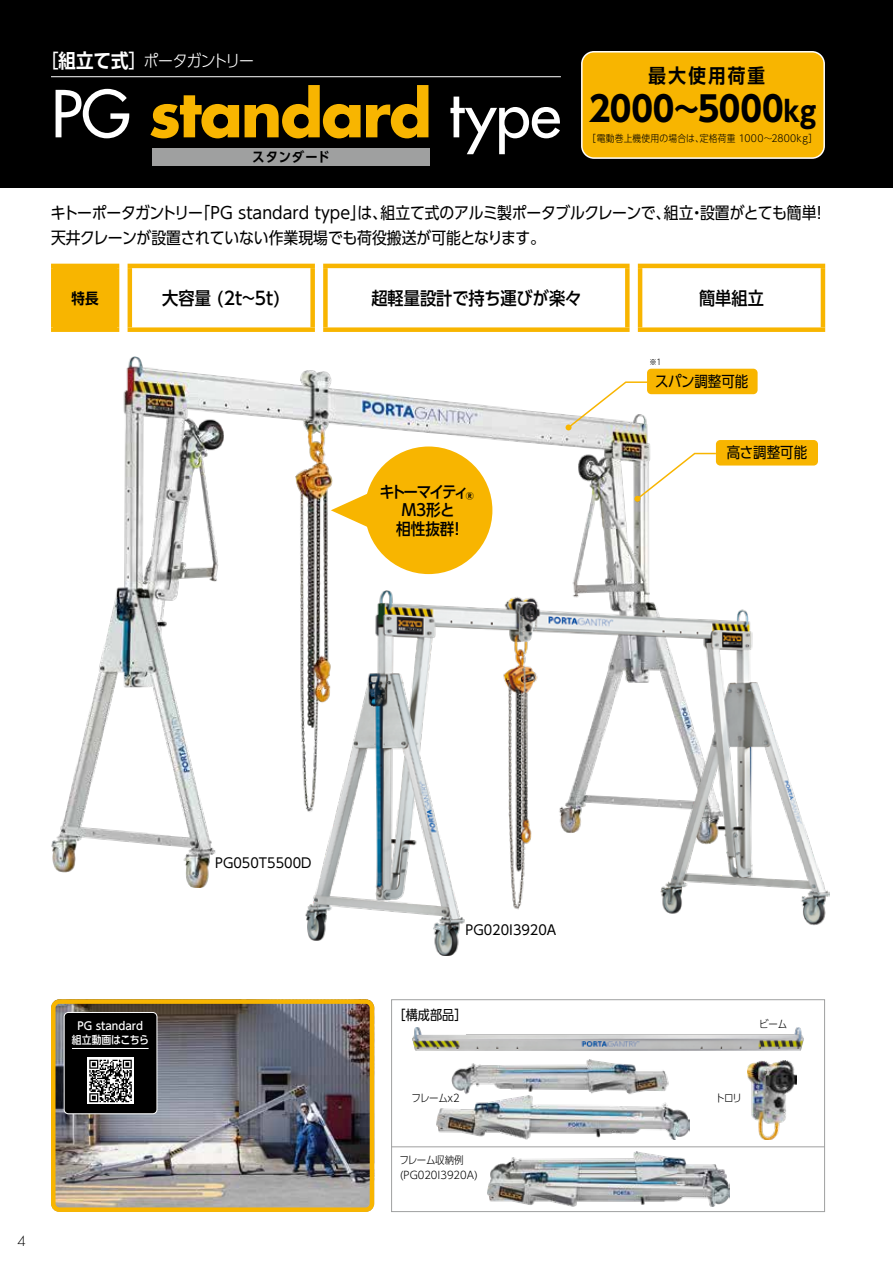
<style>
.page{position:relative;width:893px;height:1263px;background:#fff}
.page>*{position:absolute;margin:0;border:0;box-sizing:border-box;transform-origin:0 0}
.t1{font:700 63px "Futura Std";letter-spacing:-.035em;color:#f8b500}
.t2{font:700 34.5px "UD Shin Go C Oniz Pr 6 N";letter-spacing:-.005em;color:#000}
.t3{font:19.5px "UD Shin Go C Oniz Pr 6 N De B";letter-spacing:.115em;color:#000}
.t4{font:500 18px "UD Shin Go C Oniz Pr 6 N";color:#000}
.t5{font:16.5px/25.5px "UD Shin Go C Oniz Pr 6 N";letter-spacing:-.01em;color:#000}
.t6{font:300 16.5px "UD Shin Go C Oniz Pr 6 N";letter-spacing:-.05em;color:#fff}
.t7{font:500 16.2px/18px "UD Shin Go C Oniz Pr 6 N";letter-spacing:-.115em;color:#000;text-align:center}
.t8{font:500 16.2px "UD Shin Go C Oniz Pr 6 N";letter-spacing:-.09em;color:#000}
.t9{font:15px "UD Shin Go C Oniz Pr 6 N";color:#000}
.t10{font:15px "UD Shin Go C Oniz Pr 6 N De B";color:#000}
.t11{font:13.5px "UD Shin Go C Oniz Pr 6 N";color:#000}
.t12{font:13.5px "UD Shin Go C Oniz Pr 6 N De B";letter-spacing:.075em;color:#000}
.t13{font:300 13.5px "Futura Std";color:#000}
.t14{font:500 10.95px/14px "UD Shin Go C Oniz Pr 6 N";color:#fff;text-align:center}
.t15{font:300 10.5px/15px "UD Shin Go C Oniz Pr 6 N";color:#000}
.t16{font:300 9.75px "UD Shin Go C Oniz Pr 6 N";letter-spacing:.02em;color:#000}
.t17{font:300 8.1px "UD Shin Go C Oniz Pr 6 N";color:#000}
.s1{font-weight:400;font-size:19.5px}
.s2{font-family:"UD Shin Go C Oniz Pr 6 N De B";font-weight:400;font-size:19.5px}
.s3{font-weight:500;color:#fff}
.s4{font-size:27.6px}
</style>
<div class="page">
<div style="left:0;top:0;width:893px;height:187px;background:#000"></div>
<hr style="left:391px;top:1146px;width:434px;height:1px;background:#9fa0a0">
<div style="left:391px;top:999px;width:434px;height:213px;border:1px solid #9fa0a0"></div>
<img style="left:51px;top:356px;width:672px;height:531px">
<img style="left:305px;top:591px;width:524px;height:364px">
<img style="left:487px;top:1151px;width:242px;height:55px">
<img style="left:437px;top:1059px;width:253px;height:80px">
<img style="left:412px;top:1027px;width:392px;height:24px">
<img style="left:56px;top:1004px;width:313px;height:203px">
<div style="left:51px;top:999px;width:323px;height:213px;border:4px solid #f8b500;border-radius:6px"></div>
<img style="left:748px;top:1060px;width:48px;height:80px">
<svg style="left:331px;top:489px;width:37px;height:42px"></svg>
<div style="left:365px;top:446px;width:127px;height:128px;background:#f8b500;border-radius:50%"></div>
<div style="left:582px;top:52px;width:242px;height:106px;background:#f8b500;border-radius:12px"></div>
<div style="left:581px;top:51px;width:244px;height:108px;border:2px solid #fff;border-radius:12px"></div>
<div style="left:152px;top:149px;width:277px;height:17px;background:#9fa0a0"></div>
<hr style="left:51px;top:76px;width:510px;height:1px;background:#fff">
<div style="left:53px;top:266px;width:64px;height:64px;background:#f8b500"></div>
<hr style="left:51px;top:264px;width:68px;height:4px;background:#f8b500">
<div style="left:51px;top:268px;width:5px;height:59px;background:#f8b500"></div>
<hr style="left:115px;top:268px;width:4px;height:59px;background:#f8b500">
<div style="left:51px;top:327px;width:68px;height:5px;background:#f8b500"></div>
<hr style="left:128px;top:264px;width:187px;height:4px;background:#f8b500">
<hr style="left:128px;top:268px;width:4px;height:59px;background:#f8b500">
<div style="left:310px;top:268px;width:5px;height:59px;background:#f8b500"></div>
<div style="left:128px;top:327px;width:187px;height:5px;background:#f8b500"></div>
<hr style="left:323px;top:264px;width:307px;height:4px;background:#f8b500">
<div style="left:323px;top:268px;width:5px;height:59px;background:#f8b500"></div>
<div style="left:625px;top:268px;width:5px;height:59px;background:#f8b500"></div>
<div style="left:323px;top:327px;width:307px;height:5px;background:#f8b500"></div>
<hr style="left:638px;top:264px;width:187px;height:4px;background:#f8b500">
<hr style="left:638px;top:268px;width:4px;height:59px;background:#f8b500">
<hr style="left:821px;top:268px;width:4px;height:59px;background:#f8b500">
<div style="left:638px;top:327px;width:187px;height:5px;background:#f8b500"></div>
<div style="left:716px;top:440px;width:102px;height:25px;background:#f8b500;border-radius:4px"></div>
<div style="left:647px;top:369px;width:111px;height:25px;background:#f8b500;border-radius:4px"></div>
<svg style="left:634px;top:452px;width:83px;height:50px"></svg>
<svg style="left:566px;top:381px;width:82px;height:49px"></svg>
<div style="left:64px;top:1012px;width:93px;height:102px;background:#000;border-radius:4px"></div>
<hr style="left:72px;top:1048px;width:77px;height:1px;background:#fff">
<div style="left:64px;top:1012px;width:93px;height:102px;border:1px solid #fff;border-radius:4px"></div>
<svg style="left:87px;top:1057px;width:47px;height:47px"></svg>
<svg style="left:89px;top:1060px;width:43px;height:42px"></svg>
<p class="t6" style="left:41px;top:48px;width:214px"><span class="s1">［</span><span class="s2">組立て式</span><span class="s1">］</span>ポータガントリー</p>
<h1 class="t1" style="left:51px;top:72px;width:511px"><span class="s3">PG</span> standard <span class="s3">type</span></h1>
<p class="t12" style="left:253px;top:146px;width:79px">スタンダード</p>
<p class="t3" style="left:648px;top:60px;width:118px">最大使用荷重</p>
<h2 class="t2" style="left:589px;top:81px;width:229px">2000〜5000<span class="s4">kg</span></h2>
<p class="t16" style="left:587px;top:131px;width:232px">［電動巻上機使用の場合は、定格荷重 1000〜2800kg］</p>
<p class="t5" style="left:51px;top:199px;width:777px">キトーポータガントリー「PG standard type」は、組立て式のアルミ製ポータブルクレーンで、組立・設置がとても簡単！天井クレーンが設置されていない作業現場でも荷役搬送が可能となります。</p>
<p class="t10" style="left:72px;top:286px;width:29px">特長</p>
<p class="t4" style="left:162px;top:283px;width:119px">大容量 (2t~5t)</p>
<p class="t4" style="left:371px;top:283px;width:211px">超軽量設計で持ち運びが楽々</p>
<p class="t4" style="left:699px;top:283px;width:66px">簡単組立</p>
<p class="t17" style="left:649px;top:356px;width:14px">※1</p>
<p class="t9" style="left:655px;top:369px;width:95px">スパン調整可能</p>
<p class="t7" style="left:380px;top:482px;width:102px">キトーマイティR<br>M3形と</p>
<p class="t8" style="left:396px;top:516px;width:70px">相性抜群！</p>
<p class="t9" style="left:727px;top:441px;width:82px">高さ調整可能</p>
<p class="t14" style="left:72px;top:1018px;width:78px">PG standard組立動画はこちら</p>
<p class="t11" style="left:215px;top:852px;width:98px">PG050T5500D</p>
<p class="t13" style="left:18px;top:1233px;width:10px">4</p>
<p class="t11" style="left:466px;top:919px;width:92px">PG020I3920A</p>
<p class="t11" style="left:394px;top:1004px;width:74px">［構成部品］</p>
<p class="t15" style="left:412px;top:1090px;width:50px">フレームx2</p>
<p class="t15" style="left:399px;top:1152px;width:80px">フレーム収納例(PG020I3920A)</p>
<p class="t15" style="left:759px;top:1016px;width:30px">ビーム</p>
<p class="t15" style="left:715px;top:1090px;width:28px">トロリ</p>
</div>
